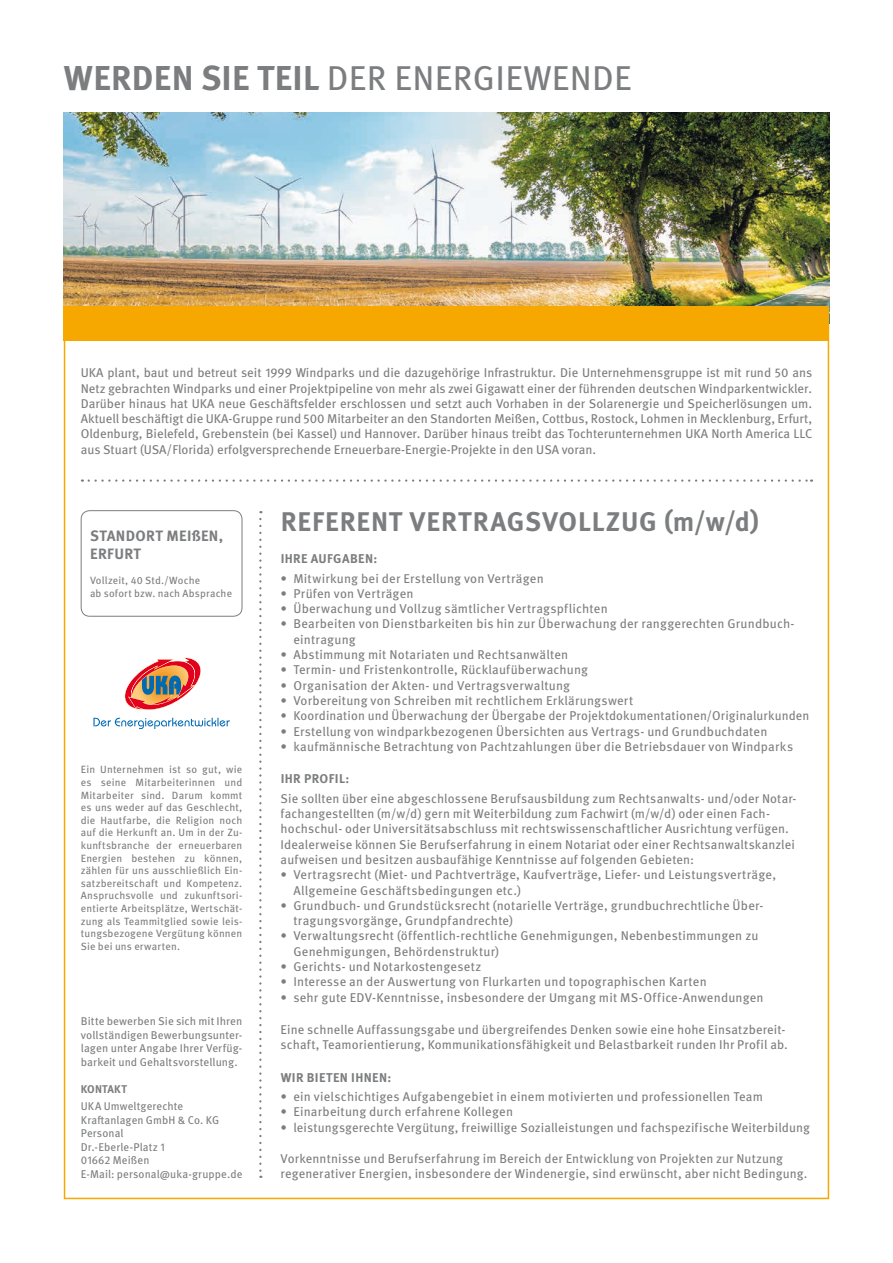
<style>
.page{position:relative;width:893px;height:1263px;background:#fff}
.page>*{position:absolute;margin:0;border:0;box-sizing:border-box;transform-origin:0 0}
.t1{font:34.5px "Meta Pro";letter-spacing:.01em;color:#7c7d7f}
.t2{font:700 27px "Meta Pro";letter-spacing:.03em;color:#7c7d7f}
.t3{font:700 15px/18px "Meta Pro";letter-spacing:.02em;color:#7c7d7f}
.t4{font:12.75px/15.3px "Meta Pro";letter-spacing:.01em;color:#7c7d7f}
.t5{font:700 12.75px "Meta Pro";letter-spacing:.03em;color:#7c7d7f}
.t6{font:11.25px/13.5px "Meta Pro";letter-spacing:.01em;color:#7c7d7f;text-align:justify}
.t7{font:700 11.25px "Meta Pro";letter-spacing:.015em;color:#7c7d7f}
.t8{font:10.5px/12.6px "Meta Pro";letter-spacing:.015em;color:#7c7d7f;text-align:justify}
.s1{font-weight:700}
</style>
<div class="page">
<img style="left:64px;top:112px;width:765px;height:194px">
<div style="left:64px;top:306px;width:765px;height:34px;background:#f6a800"></div>
<svg style="left:89px;top:479px;width:723px;height:3px"></svg>
<svg style="left:259px;top:519px;width:2px;height:659px"></svg>
<svg style="left:125px;top:657px;width:76px;height:53px"></svg>
<svg style="left:93px;top:718px;width:137px;height:11px"></svg>
<div style="left:81px;top:510px;width:161px;height:107px;border:1px solid #7c7d7f;border-radius:9px"></div>
<h1 class="t1" style="left:64px;top:52px;width:569px"><span class="s1">WERDEN SIE TEIL</span> DER ENERGIEWENDE</h1>
<p class="t4" style="left:81px;top:364px;width:733px;text-align:justify">UKA plant, baut und betreut seit 1999 Windparks und die dazugehörige Infrastruktur. Die Unternehmensgruppe ist mit rund 50 ans Netz gebrachten Windparks und einer Projektpipeline von mehr als zwei Gigawatt einer der führenden deutschen Windparkentwickler.<br>Darüber hinaus hat UKA neue Geschäftsfelder erschlossen und setzt auch Vorhaben in der Solarenergie und Speicherlösungen um.<br>Aktuell beschäftigt die UKA-Gruppe rund 500 Mitarbeiter an den Standorten Meißen, Cottbus, Rostock, Lohmen in Mecklenburg, Erfurt, Oldenburg, Bielefeld, Grebenstein (bei Kassel) und Hannover. Darüber hinaus treibt das Tochterunternehmen UKA North America LLC aus Stuart (USA/Florida) erfolgversprechende Erneuerbare-Energie-Projekte in den USA voran.</p>
<p class="t3" style="left:90px;top:526px;width:135px">STANDORT MEIßEN,<br>ERFURT</p>
<p class="t8" style="left:90px;top:574px;width:144px">Vollzeit, 40 Std./Woche<br>ab sofort bzw. nach Absprache</p>
<p class="t8" style="left:81px;top:763px;width:163px">Ein Unternehmen ist so gut, wie es seine Mitarbeiterinnen und Mitarbeiter sind. Darum kommt es uns weder auf das Geschlecht, die Hautfarbe, die Religion noch auf die Herkunft an. Um in der Zu&shy;kunftsbranche der erneuerbaren Energien bestehen zu können, zählen für uns ausschließlich Ein&shy;satzbereitschaft und Kompetenz.<br>Anspruchsvolle und zukunftsori&shy;entierte Arbeitsplätze, Wertschät&shy;zung als Teammitglied sowie leis&shy;tungsbezogene Vergütung können Sie bei uns erwarten.</p>
<p class="t6" style="left:81px;top:1014px;width:163px">Bitte bewerben Sie sich mit Ihren vollständigen Bewerbungsunter&shy;lagen unter Angabe Ihrer Verfüg&shy;barkeit und Gehaltsvorstellung.</p>
<p class="t7" style="left:81px;top:1080px;width:48px">KONTAKT</p>
<p class="t6" style="left:81px;top:1099px;width:163px;text-align:left">UKA Umweltgerechte<br>Kraftanlagen GmbH &amp; Co. KG<br>Personal<br>Dr.-Eberle-Platz 1<br>01662 Meißen<br>E-Mail: personal@uka-gruppe.de</p>
<h2 class="t2" style="left:281px;top:500px;width:480px">REFERENT VERTRAGSVOLLZUG (m/w/d)</h2>
<p class="t5" style="left:281px;top:549px;width:98px">IHRE AUFGABEN:</p>
<p class="t4" style="left:281px;top:570px;width:265px">• Mitwirkung bei der Erstellung von Verträgen</p>
<p class="t4" style="left:281px;top:585px;width:134px">• Prüfen von Verträgen</p>
<p class="t4" style="left:281px;top:600px;width:329px">• Überwachung und Vollzug sämtlicher Vertragspflichten</p>
<p class="t4" style="left:293px;top:615px;width:503px;text-indent:-13px">• Bearbeiten von Dienstbarkeiten bis hin zur Überwachung der ranggerechten Grundbuch&shy;eintragung</p>
<p class="t4" style="left:281px;top:646px;width:289px">• Abstimmung mit Notariaten und Rechtsanwälten</p>
<p class="t4" style="left:281px;top:661px;width:309px">• Termin- und Fristenkontrolle, Rücklaufüberwachung</p>
<p class="t4" style="left:281px;top:677px;width:291px">• Organisation der Akten- und Vertragsverwaltung</p>
<p class="t4" style="left:281px;top:692px;width:354px">• Vorbereitung von Schreiben mit rechtlichem Erklärungswert</p>
<p class="t4" style="left:281px;top:707px;width:530px">• Koordination und Überwachung der Übergabe der Projektdokumentationen/Originalurkunden</p>
<p class="t4" style="left:281px;top:723px;width:488px">• Erstellung von windparkbezogenen Übersichten aus Vertrags- und Grundbuchdaten</p>
<p class="t4" style="left:281px;top:738px;width:514px">• kaufmännische Betrachtung von Pachtzahlungen über die Betriebsdauer von Windparks</p>
<p class="t5" style="left:281px;top:769px;width:70px">IHR PROFIL:</p>
<p class="t4" style="left:281px;top:790px;width:517px">Sie sollten über eine abgeschlossene Berufsausbildung zum Rechtsanwalts- und/oder Notar&shy;fachangestellten (m/w/d) gern mit Weiterbildung zum Fachwirt (m/w/d) oder einen Fach&shy;hochschul- oder Universitätsabschluss mit rechtswissenschaftlicher Ausrichtung verfügen.<br>Idealerweise können Sie Berufserfahrung in einem Notariat oder einer Rechtsanwaltskanzlei aufweisen und besitzen ausbaufähige Kenntnisse auf folgenden Gebieten:</p>
<p class="t4" style="left:293px;top:866px;width:484px;text-indent:-13px">• Vertragsrecht (Miet- und Pachtverträge, Kaufverträge, Liefer- und Leistungsverträge,<br>Allgemeine Geschäftsbedingungen etc.)</p>
<p class="t4" style="left:293px;top:897px;width:471px;text-indent:-13px">• Grundbuch- und Grundstücksrecht (notarielle Verträge, grundbuchrechtliche Über&shy;tragungsvorgänge, Grundpfandrechte)</p>
<p class="t4" style="left:293px;top:927px;width:466px;text-indent:-13px">• Verwaltungsrecht (öffentlich-rechtliche Genehmigungen, Nebenbestimmungen zu<br>Genehmigungen, Behördenstruktur)</p>
<p class="t4" style="left:281px;top:958px;width:202px">• Gerichts- und Notarkostengesetz</p>
<p class="t4" style="left:281px;top:973px;width:428px">• Interesse an der Auswertung von Flurkarten und topographischen Karten</p>
<p class="t4" style="left:281px;top:989px;width:484px">• sehr gute EDV-Kenntnisse, insbesondere der Umgang mit MS-Office-Anwendungen</p>
<p class="t4" style="left:281px;top:1021px;width:509px">Eine schnelle Auffassungsgabe und übergreifendes Denken sowie eine hohe Einsatzbereit&shy;schaft, Teamorientierung, Kommunikationsfähigkeit und Belastbarkeit runden Ihr Profil ab.</p>
<p class="t5" style="left:281px;top:1067px;width:112px">WIR BIETEN IHNEN:</p>
<p class="t4" style="left:281px;top:1088px;width:484px">• ein vielschichtiges Aufgabengebiet in einem motivierten und professionellen Team</p>
<p class="t4" style="left:281px;top:1103px;width:234px">• Einarbeitung durch erfahrene Kollegen</p>
<p class="t4" style="left:281px;top:1119px;width:531px">• leistungsgerechte Vergütung, freiwillige Sozialleistungen und fachspezifische Weiterbildung</p>
<p class="t4" style="left:281px;top:1150px;width:528px">Vorkenntnisse und Berufserfahrung im Bereich der Entwicklung von Projekten zur Nutzung regenerativer Energien, insbesondere der Windenergie, sind erwünscht, aber nicht Bedingung.</p>
</div>
